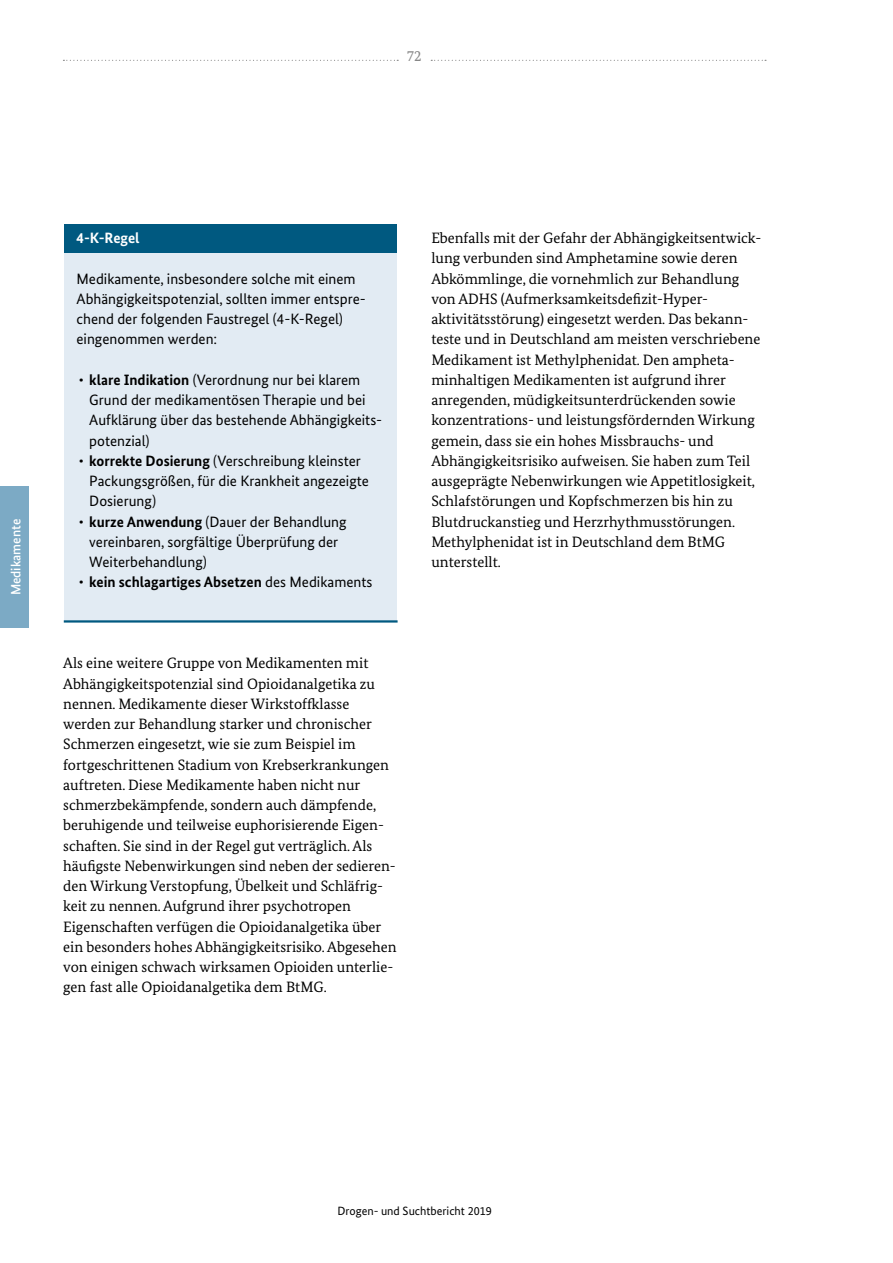
<style>
.page{position:relative;width:893px;height:1263px;background:#fff}
.page>*{position:absolute;margin:0;border:0;box-sizing:border-box;transform-origin:0 0}
.t1{font:15px/20.2px "Bundes Serif";color:#000}
.t2{font:15px/20.2px "Bundes Sans";color:#000}
.t3{font:700 15px "Bundes Sans";color:#000}
.t4{font:700 15px "Bundes Sans";color:#fff}
.t5{font:15px "Bundes Serif";color:#878787}
.t6{font:500 13.5px "Bundes Sans";color:#fff}
.t7{font:12px "Bundes Sans";color:#000}
.s1{font-weight:700}
.s2{font-weight:400}
</style>
<div class="page">
<svg style="left:63px;top:60px;width:335px;height:1px"></svg>
<svg style="left:431px;top:60px;width:335px;height:1px"></svg>
<div style="left:65px;top:224px;width:332px;height:28px;background:#005980"></div>
<div style="left:65px;top:253px;width:332px;height:106px;background:#e2ebf3"></div>
<div style="left:65px;top:354px;width:332px;height:106px;background:#e2ebf3"></div>
<div style="left:65px;top:435px;width:332px;height:86px;background:#e2ebf3"></div>
<div style="left:65px;top:496px;width:332px;height:85px;background:#e2ebf3"></div>
<div style="left:65px;top:556px;width:332px;height:46px;background:#e2ebf3"></div>
<div style="left:65px;top:598px;width:332px;height:23px;background:#e2ebf3"></div>
<hr style="left:64px;top:620px;width:334px;height:3px;background:#005980">
<div style="left:0;top:486px;width:29px;height:142px;background:#7caac5"></div>
<p class="t5" style="left:407px;top:46px;width:16px">72</p>
<p class="t6" style="left:8px;top:595px;width:78px;rotate:-90deg">Medikamente</p>
<h4 class="t4" style="left:77px;top:229px;width:65px">4-K-Regel</h4>
<p class="t2" style="left:77px;top:268px;width:291px">Medikamente, insbesondere solche mit einem Abhängigkeitspotenzial, sollten immer entspre&shy;chend der folgenden Faustregel (4-K-Regel) eingenommen werden:</p>
<p class="t2" style="left:89px;top:369px;width:294px;text-indent:-11px">• <span class="s1">klare Indikation</span> (Verordnung nur bei klarem Grund der medikamentösen Therapie und bei Aufklärung über das bestehende Abhängigkeits&shy;potenzial)</p>
<p class="t2" style="left:89px;top:450px;width:281px;text-indent:-11px">• <span class="s1">korrekte Dosierung</span> (Verschreibung kleinster<br>Packungsgrößen, für die Krankheit angezeigte<br>Dosierung)</p>
<p class="t2" style="left:89px;top:511px;width:259px;text-indent:-11px">• <span class="s1">kurze Anwendung</span> (Dauer der Behandlung vereinbaren, sorgfältige Überprüfung der<br>Weiterbehandlung)</p>
<p class="t3" style="left:79px;top:573px;width:295px"><span class="s2">•</span> kein schlagartiges Absetzen <span class="s2">des Medikaments</span></p>
<p class="t1" style="left:63px;top:653px;width:335px">Als eine weitere Gruppe von Medikamenten mit Abhängigkeitspotenzial sind Opioidanalgetika zu nennen. Medikamente dieser Wirkstoffklasse werden zur Behandlung starker und chronischer Schmerzen eingesetzt, wie sie zum Beispiel im fortgeschrittenen Stadium von Krebserkrankungen auftreten. Diese Medikamente haben nicht nur schmerzbekämpfende, sondern auch dämpfende, beruhigende und teilweise euphorisierende Eigen&shy;schaften. Sie sind in der Regel gut verträglich. Als häufigste Nebenwirkungen sind neben der sedieren&shy;den Wirkung Verstopfung, Übelkeit und Schläfrig&shy;keit zu nennen. Aufgrund ihrer psychotropen Eigenschaften verfügen die Opioidanalgetika über ein besonders hohes Abhängigkeitsrisiko. Abgesehen von einigen schwach wirksamen Opioiden unterlie&shy;gen fast alle Opioidanalgetika dem BtMG.</p>
<p class="t1" style="left:431px;top:228px;width:331px">Ebenfalls mit der Gefahr der Abhängigkeitsentwick&shy;lung verbunden sind Amphetamine sowie deren Abkömmlinge, die vornehmlich zur Behandlung von ADHS (Aufmerksamkeitsdefizit-Hyper&shy;aktivitätsstörung) eingesetzt werden. Das bekann&shy;teste und in Deutschland am meisten verschriebene Medikament ist Methylphenidat. Den ampheta&shy;minhaltigen Medikamenten ist aufgrund ihrer anregenden, müdigkeitsunterdrückenden sowie konzentrations- und leistungsfördernden Wirkung gemein, dass sie ein hohes Missbrauchs- und Abhängigkeitsrisiko aufweisen. Sie haben zum Teil ausgeprägte Nebenwirkungen wie Appetitlosigkeit, Schlafstörungen und Kopfschmerzen bis hin zu Blutdruckanstieg und Herzrhythmusstörungen.<br>Methylphenidat ist in Deutschland dem BtMG unterstellt.</p>
<p class="t7" style="left:337px;top:1204px;width:156px">Drogen- und Suchtbericht 2019</p>
</div>
